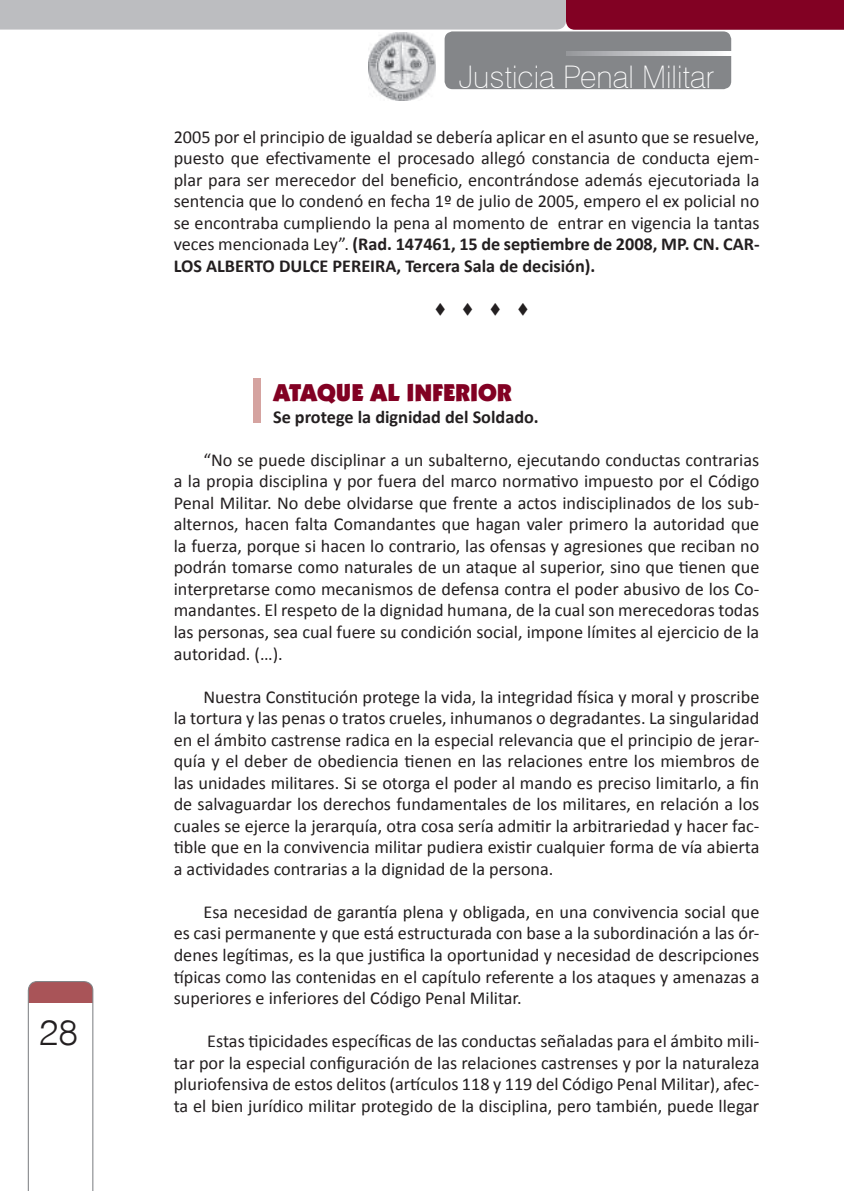
<style>
.page{position:relative;width:844px;height:1191px;background:#fff}
.page>*{position:absolute;margin:0;border:0;box-sizing:border-box;transform-origin:0 0}
.t1{font:35.35px "Switzerland Light Plain";color:#231f20}
.t2{font:100 31.15px "Swiss 721 BT";color:#fff}
.t3{font:900 24.5px "Kabel IT Cby BT";color:#820123}
.t4{font:18.2px/21.5px "Calibri";color:#231f20;text-align:justify}
.t5{font:700 18.2px "Calibri";color:#231f20}
.t6{font:15.75px "Wingdings";color:#231f20}
.s1{font-weight:700}
</style>
<div class="page">
<svg style="left:28px;top:981px;width:65px;height:210px"></svg>
<div style="left:444px;top:31px;width:287px;height:58px;background:#848689;border-radius:8px"></div>
<img style="left:368px;top:32px;width:68px;height:68px">
<svg style="left:566px;top:51px;width:165px;height:4px"></svg>
<svg style="left:0;top:0;width:844px;height:30px"></svg>
<div style="left:253px;top:378px;width:7px;height:45px;background:#d5a3a0"></div>
<h1 class="t1" style="left:39px;top:1010px;width:41px">28</h1>
<h2 class="t2" style="left:458px;top:58px;width:257px">Justicia Penal Militar</h2>
<p class="t4" style="left:174px;top:125px;width:587px">2005 por el principio de igualdad se debería aplicar en el asunto que se resuelve, puesto que efectivamente el procesado allegó constancia de conducta ejem&shy;plar para ser merecedor del beneficio, encontrándose además ejecutoriada la sentencia que lo condenó en fecha 1º de julio de 2005, empero el ex policial no se encontraba cumpliendo la pena al momento de entrar en vigencia la tantas veces mencionada Ley”. <span class="s1">(Rad. 147461, 15 de septiembre de 2008, MP. CN. CAR-LOS ALBERTO DULCE PEREIRA, Tercera Sala de decisión).</span></p>
<p class="t6" style="left:434px;top:301px;width:96px">▼ ▼ ▼ ▼</p>
<h3 class="t3" style="left:273px;top:377px;width:240px">ATAQUE AL INFERIOR</h3>
<p class="t5" style="left:273px;top:405px;width:267px">Se protege la dignidad del Soldado.</p>
<p class="t4" style="left:174px;top:448px;width:587px;text-indent:30px">“No se puede disciplinar a un subalterno, ejecutando conductas contrarias a la propia disciplina y por fuera del marco normativo impuesto por el Código Penal Militar. No debe olvidarse que frente a actos indisciplinados de los sub&shy;alternos, hacen falta Comandantes que hagan valer primero la autoridad que la fuerza, porque si hacen lo contrario, las ofensas y agresiones que reciban no podrán tomarse como naturales de un ataque al superior, sino que tienen que interpretarse como mecanismos de defensa contra el poder abusivo de los Co&shy;mandantes. El respeto de la dignidad humana, de la cual son merecedoras todas las personas, sea cual fuere su condición social, impone límites al ejercicio de la autoridad. (…).</p>
<p class="t4" style="left:174px;top:685px;width:587px;text-indent:30px">Nuestra Constitución protege la vida, la integridad física y moral y proscribe la tortura y las penas o tratos crueles, inhumanos o degradantes. La singularidad en el ámbito castrense radica en la especial relevancia que el principio de jerar&shy;quía y el deber de obediencia tienen en las relaciones entre los miembros de las unidades militares. Si se otorga el poder al mando es preciso limitarlo, a fin de salvaguardar los derechos fundamentales de los militares, en relación a los cuales se ejerce la jerarquía, otra cosa sería admitir la arbitrariedad y hacer fac&shy;tible que en la convivencia militar pudiera existir cualquier forma de vía abierta a actividades contrarias a la dignidad de la persona.</p>
<p class="t4" style="left:174px;top:900px;width:587px;text-indent:30px">Esa necesidad de garantía plena y obligada, en una convivencia social que es casi permanente y que está estructurada con base a la subordinación a las ór&shy;denes legítimas, es la que justifica la oportunidad y necesidad de descripciones típicas como las contenidas en el capítulo referente a los ataques y amenazas a superiores e inferiores del Código Penal Militar.</p>
<p class="t4" style="left:174px;top:1029px;width:587px;text-indent:33px">Estas tipicidades específicas de las conductas señaladas para el ámbito mili&shy;tar por la especial configuración de las relaciones castrenses y por la naturaleza pluriofensiva de estos delitos (artículos 118 y 119 del Código Penal Militar), afec&shy;ta el bien jurídico militar protegido de la disciplina, pero también, puede llegar</p>
</div>
